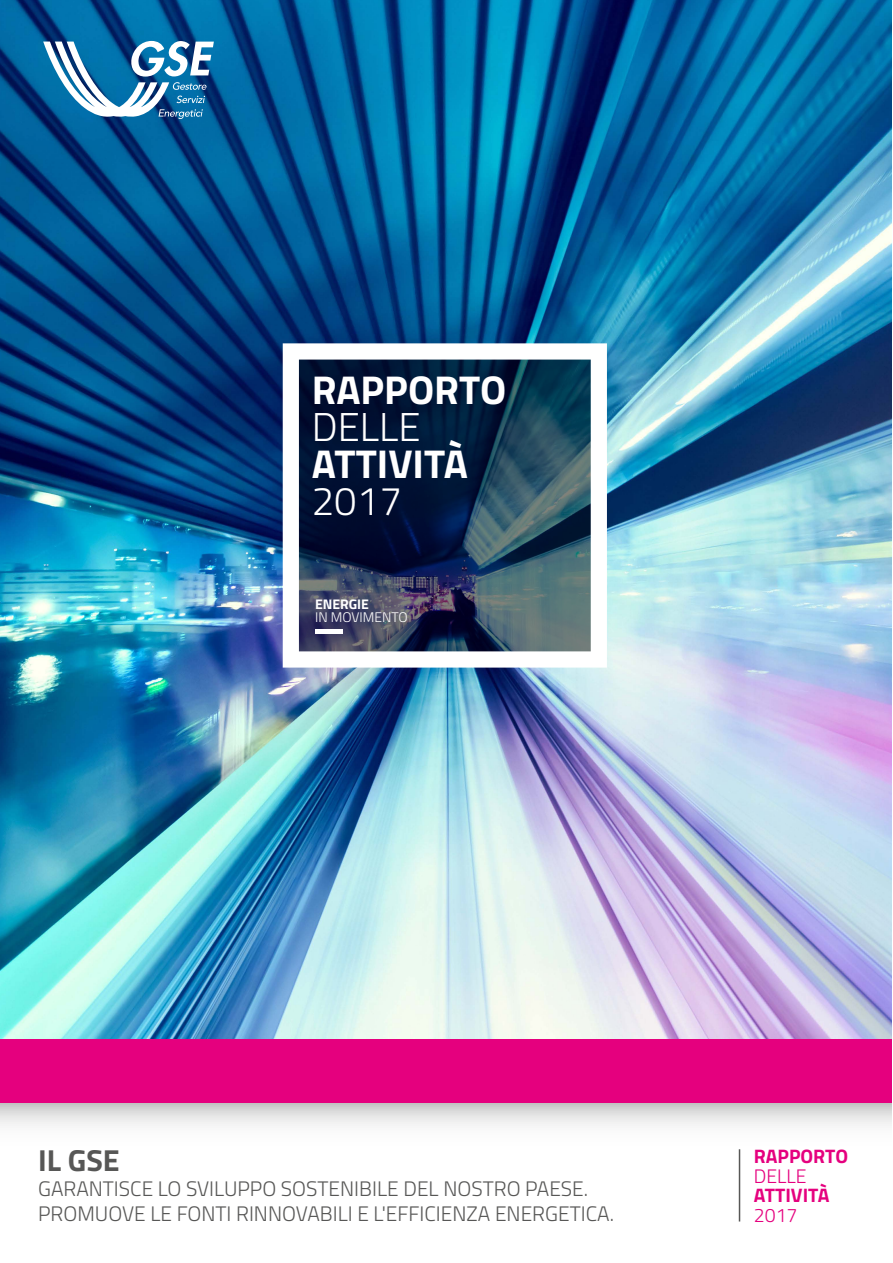
<style>
.page{position:relative;width:893px;height:1263px;background:#fff}
.page>*{position:absolute;margin:0;border:0;box-sizing:border-box;transform-origin:0 0}
.t1{font:700 40.2px "Titillium";color:#fff}
.t2{font:300 40.2px "Titillium";color:#fff}
.t3{font:700 30.3px "Titillium";color:#575756}
.t4{font:300 21px/25.3px "Titillium";color:#575756}
.t5{font:700 19.5px "Titillium";color:#e5007e}
.t6{font:300 19.5px "Titillium";color:#e5007e}
.t7{font:300 13.95px "Titillium";color:#fff}
.t8{font:700 13.95px "Titillium";color:#fff}
</style>
<div class="page">
<img style="left:0;top:0;width:891px;height:1039px">
<svg style="left:0;top:1103px;width:891px;height:119px"></svg>
<svg style="left:283px;top:343px;width:324px;height:325px"></svg>
<div style="left:316px;top:629px;width:27px;height:5px;background:#fff"></div>
<div style="left:0;top:1039px;width:891px;height:64px;background:#e5007e"></div>
<svg style="left:43px;top:41px;width:171px;height:78px"></svg>
<hr style="left:739px;top:1149px;width:1px;height:72px;background:#575756">
<h1 class="t1" style="left:312px;top:359px;width:196px">RAPPORTO</h1>
<h1 class="t2" style="left:312px;top:398px;width:111px">DELLE</h1>
<h1 class="t1" style="left:312px;top:433px;width:158px">ATTIVITÀ</h1>
<h1 class="t2" style="left:312px;top:472px;width:92px">2017</h1>
<p class="t8" style="left:315px;top:593px;width:55px">ENERGIE</p>
<p class="t7" style="left:315px;top:607px;width:94px">IN MOVIMENTO</p>
<h2 class="t3" style="left:38px;top:1137px;width:83px">IL GSE</h2>
<p class="t4" style="left:38px;top:1175px;width:577px">GARANTISCE LO SVILUPPO SOSTENIBILE DEL NOSTRO PAESE.<br>PROMUOVE LE FONTI RINNOVABILI E L'EFFICIENZA ENERGETICA.</p>
<p class="t5" style="left:754px;top:1141px;width:96px">RAPPORTO</p>
<p class="t6" style="left:754px;top:1161px;width:54px">DELLE</p>
<p class="t5" style="left:754px;top:1180px;width:77px">ATTIVITÀ</p>
<p class="t6" style="left:754px;top:1200px;width:45px">2017</p>
</div>
